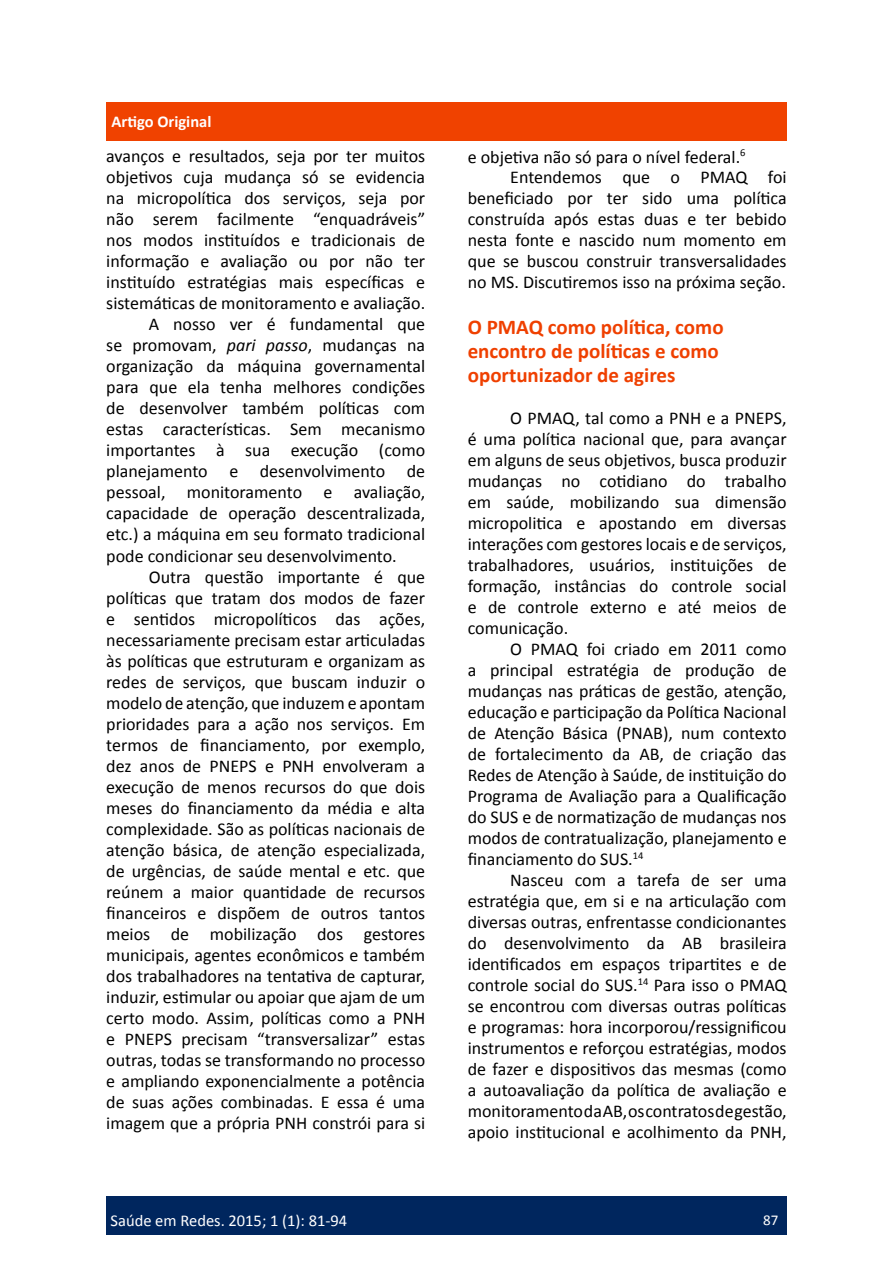
<style>
.page{position:relative;width:893px;height:1263px;background:#fff}
.page>*{position:absolute;margin:0;border:0;box-sizing:border-box;transform-origin:0 0}
.t1{font:700 21px/24px "Calibri";color:#ef4000}
.t2{font:18px/21px "Calibri";color:#000;text-align:justify}
.t3{font:16.5px "Calibri";color:#fff}
.t4{font:700 16.5px "Calibri";color:#fff}
.t5{font:15px "Calibri";color:#fff}
.s1{font-style:italic}
</style>
<div class="page">
<div style="left:106px;top:1196px;width:681px;height:38px;background:#00265e"></div>
<div style="left:106px;top:102px;width:681px;height:38px;background:#f04200"></div>
<p class="t4" style="left:112px;top:110px;width:101px">Artigo Original</p>
<p class="t2" style="left:106px;top:145px;width:320px">avanços e resultados, seja por ter muitos</p>
<p class="t2" style="left:106px;top:166px;width:320px">objetivos cuja mudança só se evidencia</p>
<p class="t2" style="left:106px;top:187px;width:320px">na micropolítica dos serviços, seja por</p>
<p class="t2" style="left:106px;top:208px;width:320px">não serem facilmente “enquadráveis”</p>
<p class="t2" style="left:106px;top:229px;width:320px">nos modos instituídos e tradicionais de</p>
<p class="t2" style="left:106px;top:250px;width:320px">informação e avaliação ou por não ter</p>
<p class="t2" style="left:106px;top:271px;width:320px">instituído estratégias mais específicas e</p>
<p class="t2" style="left:106px;top:292px;width:320px">sistemáticas de monitoramento e avaliação.</p>
<p class="t2" style="left:149px;top:313px;width:278px">A nosso ver é fundamental que</p>
<p class="t2" style="left:106px;top:334px;width:320px">se promovam, <span class="s1">pari passo</span>, mudanças na</p>
<p class="t2" style="left:106px;top:355px;width:320px">organização da máquina governamental</p>
<p class="t2" style="left:106px;top:376px;width:320px">para que ela tenha melhores condições</p>
<p class="t2" style="left:106px;top:397px;width:320px">de desenvolver também políticas com</p>
<p class="t2" style="left:106px;top:418px;width:320px">estas características. Sem mecanismo</p>
<p class="t2" style="left:106px;top:439px;width:320px">importantes à sua execução (como</p>
<p class="t2" style="left:106px;top:460px;width:320px">planejamento e desenvolvimento de</p>
<p class="t2" style="left:106px;top:481px;width:320px">pessoal, monitoramento e avaliação,</p>
<p class="t2" style="left:106px;top:502px;width:320px">capacidade de operação descentralizada,</p>
<p class="t2" style="left:106px;top:523px;width:320px">etc.) a máquina em seu formato tradicional</p>
<p class="t2" style="left:106px;top:544px;width:292px">pode condicionar seu desenvolvimento.</p>
<p class="t2" style="left:149px;top:565px;width:278px">Outra questão importante é que</p>
<p class="t2" style="left:106px;top:586px;width:320px">políticas que tratam dos modos de fazer</p>
<p class="t2" style="left:106px;top:607px;width:320px">e sentidos micropolíticos das ações,</p>
<p class="t2" style="left:106px;top:628px;width:320px">necessariamente precisam estar articuladas</p>
<p class="t2" style="left:106px;top:649px;width:320px">às políticas que estruturam e organizam as</p>
<p class="t2" style="left:106px;top:670px;width:320px">redes de serviços, que buscam induzir o</p>
<p class="t2" style="left:106px;top:692px;width:320px">modelo de atenção, que induzem e apontam</p>
<p class="t2" style="left:106px;top:713px;width:320px">prioridades para a ação nos serviços. Em</p>
<p class="t2" style="left:106px;top:734px;width:320px">termos de financiamento, por exemplo,</p>
<p class="t2" style="left:106px;top:755px;width:320px">dez anos de PNEPS e PNH envolveram a</p>
<p class="t2" style="left:106px;top:776px;width:320px">execução de menos recursos do que dois</p>
<p class="t2" style="left:106px;top:797px;width:320px">meses do financiamento da média e alta</p>
<p class="t2" style="left:106px;top:818px;width:320px">complexidade. São as políticas nacionais de</p>
<p class="t2" style="left:106px;top:839px;width:320px">atenção básica, de atenção especializada,</p>
<p class="t2" style="left:106px;top:860px;width:320px">de urgências, de saúde mental e etc. que</p>
<p class="t2" style="left:106px;top:881px;width:320px">reúnem a maior quantidade de recursos</p>
<p class="t2" style="left:106px;top:902px;width:320px">financeiros e dispõem de outros tantos</p>
<p class="t2" style="left:106px;top:923px;width:320px">meios de mobilização dos gestores</p>
<p class="t2" style="left:106px;top:944px;width:320px">municipais, agentes econômicos e também</p>
<p class="t2" style="left:106px;top:965px;width:320px">dos trabalhadores na tentativa de capturar,</p>
<p class="t2" style="left:106px;top:986px;width:320px">induzir, estimular ou apoiar que ajam de um</p>
<p class="t2" style="left:106px;top:1007px;width:320px">certo modo. Assim, políticas como a PNH</p>
<p class="t2" style="left:106px;top:1028px;width:320px">e PNEPS precisam “transversalizar” estas</p>
<p class="t2" style="left:106px;top:1049px;width:320px">outras, todas se transformando no processo</p>
<p class="t2" style="left:106px;top:1070px;width:320px">e ampliando exponencialmente a potência</p>
<p class="t2" style="left:106px;top:1091px;width:320px">de suas ações combinadas. E essa é uma</p>
<p class="t2" style="left:106px;top:1112px;width:320px">imagem que a própria PNH constrói para si</p>
<p class="t2" style="left:468px;top:146px;width:279px">e objetiva não só para o nível federal.<sup>6</sup></p>
<p class="t2" style="left:510px;top:166px;width:278px">Entendemos que o PMAQ foi</p>
<p class="t2" style="left:468px;top:187px;width:320px">beneficiado por ter sido uma política</p>
<p class="t2" style="left:468px;top:208px;width:320px">construída após estas duas e ter bebido</p>
<p class="t2" style="left:468px;top:229px;width:320px">nesta fonte e nascido num momento em</p>
<p class="t2" style="left:468px;top:250px;width:320px">que se buscou construir transversalidades</p>
<p class="t2" style="left:468px;top:271px;width:320px">no MS. Discutiremos isso na próxima seção.</p>
<p class="t1" style="left:468px;top:314px;width:257px">O PMAQ como política, como encontro de políticas e como oportunizador de agires</p>
<p class="t2" style="left:468px;top:407px;width:320px;text-indent:43px">O PMAQ, tal como a PNH e a PNEPS, é uma política nacional que, para avançar em alguns de seus objetivos, busca produzir mudanças no cotidiano do trabalho em saúde, mobilizando sua dimensão micropolitica e apostando em diversas interações com gestores locais e de serviços, trabalhadores, usuários, instituições de formação, instâncias do controle social e de controle externo e até meios de comunicação.</p>
<p class="t2" style="left:468px;top:638px;width:320px;text-indent:43px">O PMAQ foi criado em 2011 como a principal estratégia de produção de mudanças nas práticas de gestão, atenção, educação e participação da Política Nacional de Atenção Básica (PNAB), num contexto de fortalecimento da AB, de criação das Redes de Atenção à Saúde, de instituição do Programa de Avaliação para a Qualificação do SUS e de normatização de mudanças nos modos de contratualização, planejamento e financiamento do SUS.<sup>14</sup></p>
<p class="t2" style="left:468px;top:869px;width:320px;text-indent:43px">Nasceu com a tarefa de ser uma estratégia que, em si e na articulação com diversas outras, enfrentasse condicionantes do desenvolvimento da AB brasileira identificados em espaços tripartites e de controle social do SUS.<sup>14</sup> Para isso o PMAQ se encontrou com diversas outras políticas e programas: hora incorporou/ressignificou instrumentos e reforçou estratégias, modos de fazer e dispositivos das mesmas (como a autoavaliação da política de avaliação e monitoramento da AB, os contratos de gestão, apoio institucional e acolhimento da PNH,</p>
<p class="t3" style="left:111px;top:1209px;width:238px">Saúde em Redes. 2015; 1 (1): 81-94</p>
<p class="t5" style="left:763px;top:1209px;width:17px">87</p>
</div>
